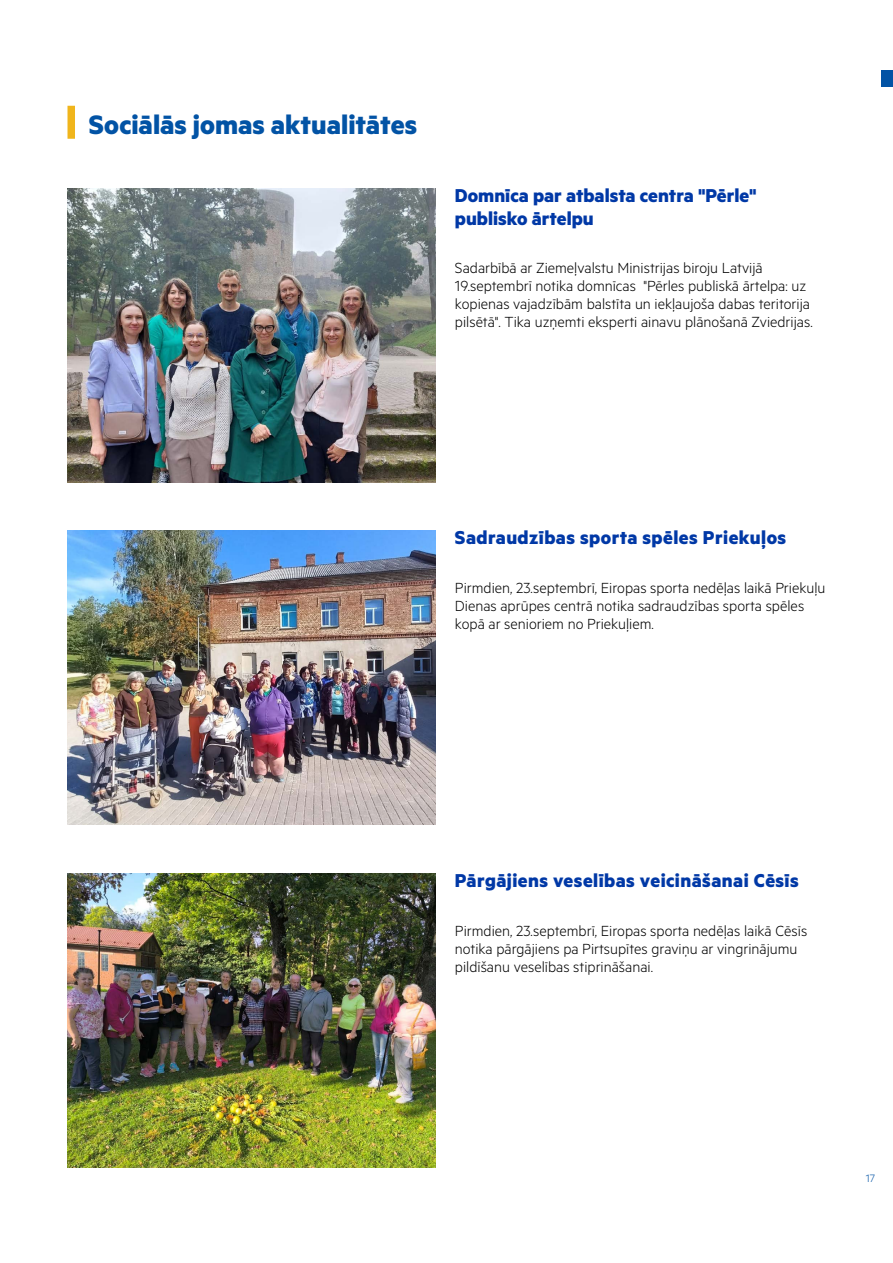
<style>
.page{position:relative;width:893px;height:1263px;background:#fff}
.page>*{position:absolute;margin:0;border:0;box-sizing:border-box;transform-origin:0 0}
.t1{font:700 30px "Metric";color:#0253a5}
.t2{font:700 21px "Metric";letter-spacing:.02em;color:#0038a6}
.t3{font:700 21px/22.5px "Metric";color:#0038a6}
.t4{font:300 16.5px/18px "Metric";color:#000}
.t5{font:300 12px "Metric";color:#0253a5}
</style>
<div class="page">
<div style="left:881px;top:70px;width:12px;height:17px;background:#0253a5"></div>
<img style="left:68px;top:531px;width:367px;height:294px">
<div style="left:68px;top:106px;width:7px;height:33px;background:#f0b51c"></div>
<img style="left:68px;top:188px;width:367px;height:294px">
<img style="left:68px;top:873px;width:367px;height:294px">
<h1 class="t1" style="left:89px;top:106px;width:330px">Sociālās jomas aktualitātes</h1>
<p class="t3" style="left:455px;top:184px;width:303px">Domnīca par atbalsta centra "Pērle" publisko ārtelpu</p>
<p class="t4" style="left:455px;top:259px;width:359px">Sadarbībā ar Ziemeļvalstu Ministrijas biroju Latvijā 19.septembrī notika domnīcas "Pērles publiskā ārtelpa: uz kopienas vajadzībām balstīta un iekļaujoša dabas teritorija pilsētā". Tika uzņemti eksperti ainavu plānošanā Zviedrijas.</p>
<p class="t2" style="left:455px;top:525px;width:333px">Sadraudzības sporta spēles Priekuļos</p>
<p class="t4" style="left:455px;top:578px;width:372px">Pirmdien, 23.septembrī, Eiropas sporta nedēļas laikā Priekuļu<br>Dienas aprūpes centrā notika sadraudzības sporta spēles kopā ar senioriem no Priekuļiem.</p>
<p class="t2" style="left:455px;top:867px;width:345px">Pārgājiens veselības veicināšanai Cēsīs</p>
<p class="t4" style="left:455px;top:921px;width:354px">Pirmdien, 23.septembrī, Eiropas sporta nedēļas laikā Cēsīs notika pārgājiens pa Pirtsupītes graviņu ar vingrinājumu pildīšanu veselības stiprināšanai.</p>
<p class="t5" style="left:866px;top:1171px;width:11px">17</p>
</div>
